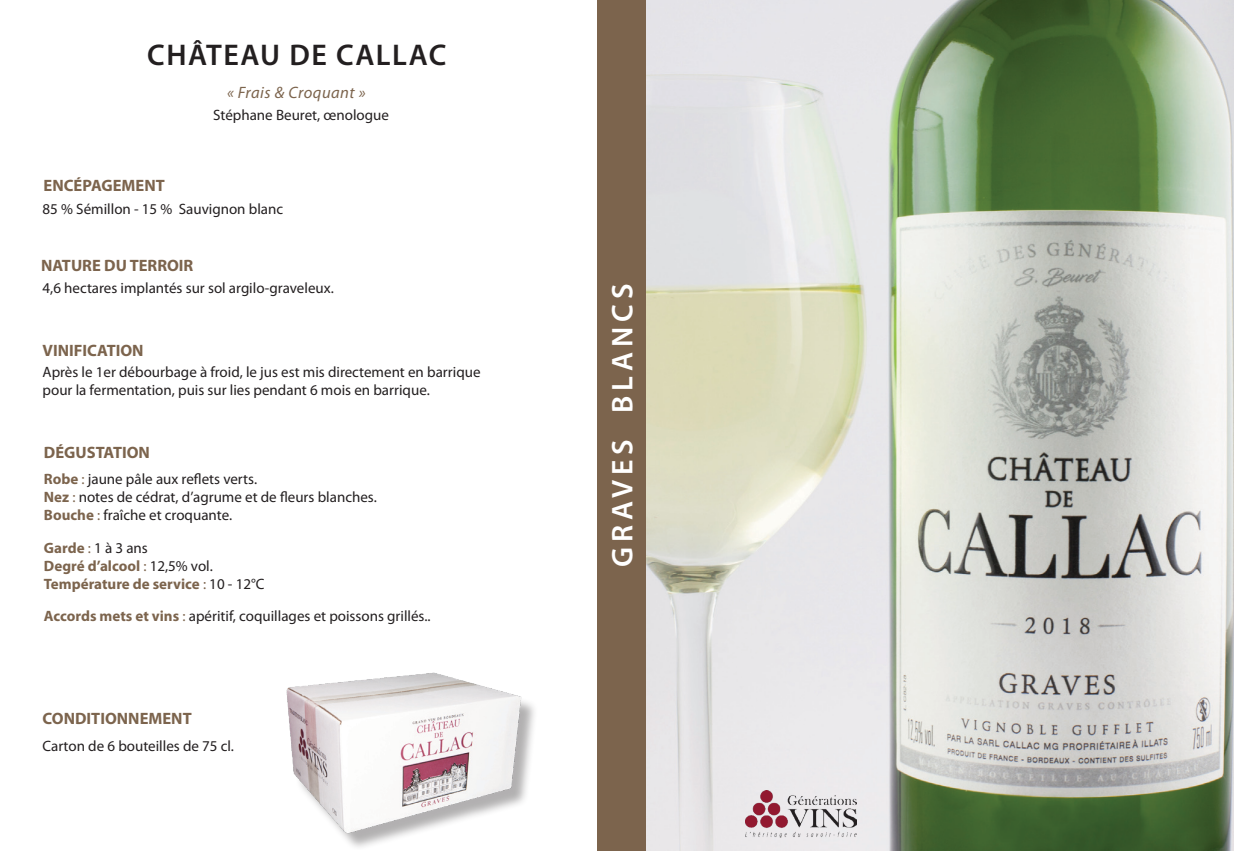
<style>
.page{position:relative;width:1234px;height:851px;background:#fff}
.page>*{position:absolute;margin:0;border:0;box-sizing:border-box;transform-origin:0 0}
.t1{font:600 30px "Myriad Pro";letter-spacing:.05em;color:#231f20}
.t2{font:600 30px "Myriad Pro";letter-spacing:.16em;color:#fff}
.t3{font:700 16.5px "Myriad Pro";color:#7c644d}
.t4{font:italic 16.5px "Myriad Pro";letter-spacing:.03em;color:#7c644d}
.t5{font:15px/18px "Myriad Pro";color:#231f20}
.t6{font:700 15px/18px "Myriad Pro";color:#7c644d}
.s1{font-weight:700;color:#7c644d}
.s2{color:#7c644d}
.s3{font-weight:400}
.s4{font-weight:400;color:#231f20}
</style>
<div class="page">
<img style="left:645px;top:0;width:588px;height:850px">
<div style="left:597px;top:0;width:48px;height:850px;background:#7c644d"></div>
<div style="left:288px;top:674px;width:249px;height:175px;background:#231f20;opacity:.35"></div>
<img style="left:286px;top:672px;width:243px;height:174px">
<img style="left:744px;top:789px;width:112px;height:48px">
<h1 class="t1" style="left:147px;top:36px;width:300px">CHÂTEAU DE CALLAC</h1>
<p class="t4" style="left:227px;top:82px;width:140px">« Frais &amp; Croquant »</p>
<p class="t5" style="left:213px;top:106px;width:177px">Stéphane Beuret, œnologue</p>
<p class="t3" style="left:44px;top:174px;width:123px">ENCÉPAGEMENT</p>
<p class="t5" style="left:43px;top:200px;width:242px">85 % Sémillon - 15 % Sauvignon blanc</p>
<p class="t3" style="left:41px;top:255px;width:154px">NATURE DU TERROIR</p>
<p class="t5" style="left:43px;top:278px;width:293px">4,6 hectares implantés sur sol argilo-graveleux.</p>
<p class="t3" style="left:43px;top:339px;width:103px">VINIFICATION</p>
<p class="t5" style="left:43px;top:363px;width:439px">Après le 1er débourbage à froid, le jus est mis directement en barrique pour la fermentation, puis sur lies pendant 6 mois en barrique.</p>
<p class="t3" style="left:44px;top:441px;width:107px">DÉGUSTATION</p>
<p class="t5" style="left:44px;top:470px;width:334px"><span class="s1">Robe</span> <span class="s2">:</span> jaune pâle aux reflets verts.<br><span class="s1">Nez</span> <span class="s2">:</span> notes de cédrat, d’agrume et de fleurs blanches.<br><span class="s1">Bouche</span> <span class="s2">:</span> fraîche et croquante.</p>
<p class="t6" style="left:44px;top:538px;width:222px">Garde <span class="s3">:</span> <span class="s4">1 à 3 ans<br></span>Degré d’alcool <span class="s3">:</span> <span class="s4">12,5% vol.<br></span>Température de service <span class="s3">:</span> <span class="s4">10 - 12°C</span></p>
<p class="t5" style="left:44px;top:606px;width:388px"><span class="s1">Accords mets et vins</span> <span class="s2">:</span> apéritif, coquillages et poissons grillés..</p>
<p class="t3" style="left:43px;top:707px;width:151px">CONDITIONNEMENT</p>
<p class="t5" style="left:43px;top:736px;width:193px">Carton de 6 bouteilles de 75 cl.</p>
<h1 class="t2" style="left:603px;top:567px;width:285px;rotate:-90deg">GRAVES BLANCS</h1>
</div>
